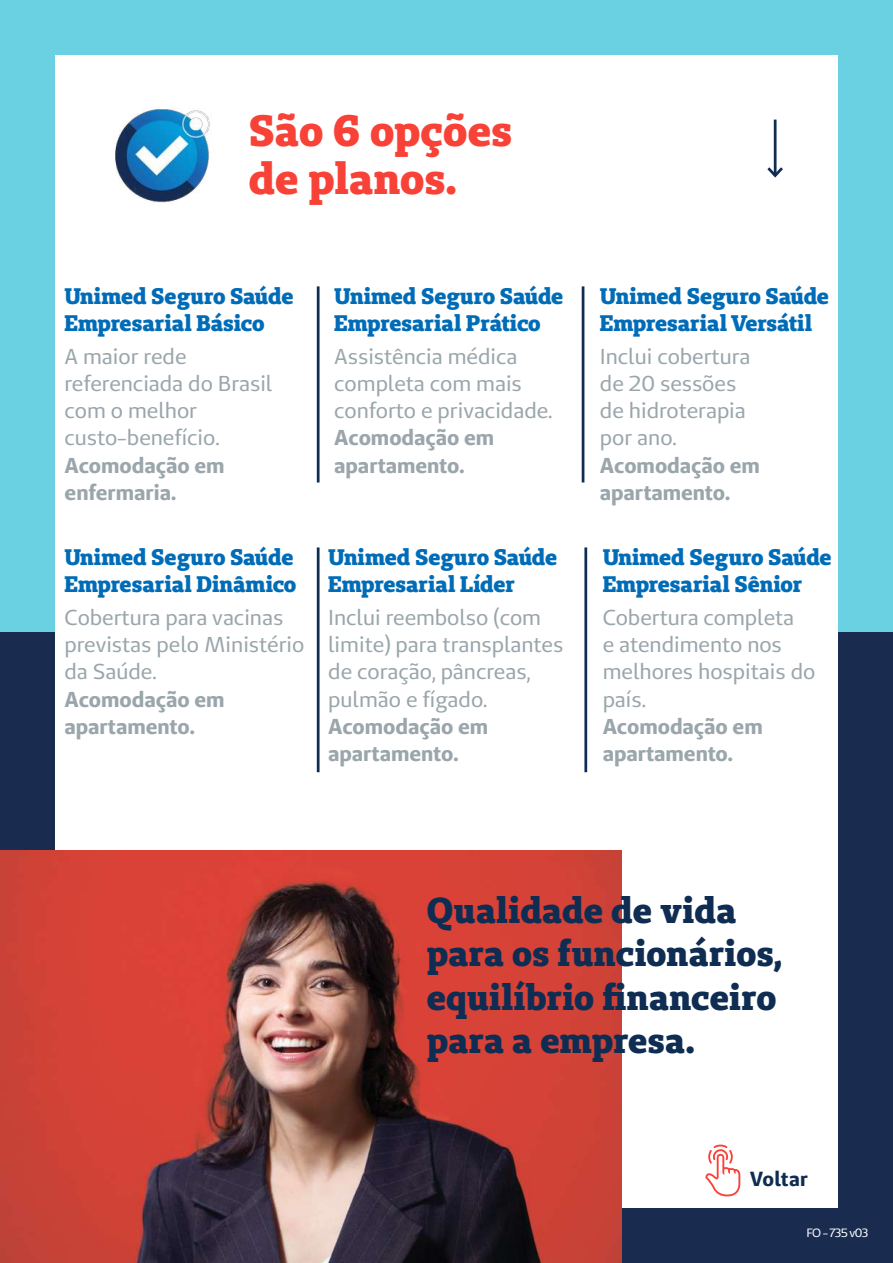
<style>
.page{position:relative;width:893px;height:1263px;background:#fff}
.page>*{position:absolute;margin:0;border:0;box-sizing:border-box;transform-origin:0 0}
.t1{font:800 43.8px/48.2px "Unimed Slab";color:#f94237}
.t2{font:800 36px/43.2px "Unimed Slab";letter-spacing:.005em;color:#0f2d52}
.t3{font:800 22.5px/27px "Unimed Slab";letter-spacing:-.005em;color:#006cb7}
.t4{font:21.6px/27px "Unimed Sans";color:#9aa6ab}
.t5{font:700 21.6px/27px "Unimed Sans";color:#9aa6ab}
.t6{font:700 20.4px "Unimed Sans";letter-spacing:.005em;color:#0f2d52}
.t7{font:12px "Unimed Sans";letter-spacing:-.055em;color:#fff}
</style>
<div class="page">
<hr style="left:317px;top:286px;width:3px;height:196px;background:#0f2d52">
<hr style="left:582px;top:286px;width:2px;height:196px;background:#0f2d52">
<hr style="left:317px;top:547px;width:3px;height:225px;background:#0f2d52">
<hr style="left:584px;top:547px;width:3px;height:225px;background:#0f2d52">
<hr style="left:774px;top:120px;width:2px;height:56px;background:#0f2d52">
<svg style="left:767px;top:164px;width:16px;height:14px"></svg>
<div style="left:0;top:0;width:893px;height:54px;background:#6ad1e3"></div>
<div style="left:0;top:1209px;width:893px;height:54px;background:#192c50"></div>
<div style="left:0;top:0;width:54px;height:1263px;background:#192c50"></div>
<div style="left:0;top:0;width:54px;height:631px;background:#6ad1e3"></div>
<div style="left:839px;top:0;width:54px;height:1263px;background:#192c50"></div>
<div style="left:839px;top:0;width:54px;height:631px;background:#6ad1e3"></div>
<img style="left:115px;top:109px;width:96px;height:94px">
<img style="left:1px;top:850px;width:620px;height:413px">
<svg style="left:705px;top:1144px;width:35px;height:52px"></svg>
<h1 class="t1" style="left:249px;top:105px;width:265px">São 6 opções de planos.</h1>
<p class="t3" style="left:65px;top:282px;width:230px">Unimed Seguro Saúde<br>Empresarial Básico</p>
<p class="t4" style="left:65px;top:343px;width:209px">A maior rede referenciada do Brasil com o melhor custo-benefício.</p>
<p class="t5" style="left:65px;top:451px;width:162px">Acomodação em enfermaria.</p>
<p class="t3" style="left:65px;top:543px;width:233px">Unimed Seguro Saúde<br>Empresarial Dinâmico</p>
<p class="t4" style="left:65px;top:604px;width:241px">Cobertura para vacinas previstas pelo Ministério da Saúde.</p>
<p class="t5" style="left:65px;top:685px;width:162px">Acomodação em apartamento.</p>
<p class="t3" style="left:334px;top:282px;width:230px">Unimed Seguro Saúde<br>Empresarial Prático</p>
<p class="t4" style="left:334px;top:343px;width:220px">Assistência médica completa com mais conforto e privacidade.</p>
<p class="t5" style="left:334px;top:424px;width:162px">Acomodação em apartamento.</p>
<p class="t3" style="left:328px;top:543px;width:230px">Unimed Seguro Saúde<br>Empresarial Líder</p>
<p class="t4" style="left:328px;top:604px;width:237px">Inclui reembolso (com limite) para transplantes de coração, pâncreas, pulmão e fígado.</p>
<p class="t5" style="left:328px;top:712px;width:162px">Acomodação em apartamento.</p>
<p class="t3" style="left:600px;top:282px;width:230px">Unimed Seguro Saúde<br>Empresarial Versátil</p>
<p class="t4" style="left:600px;top:343px;width:152px">Inclui cobertura de 20 sessões de hidroterapia por ano.</p>
<p class="t5" style="left:600px;top:451px;width:162px">Acomodação em apartamento.</p>
<p class="t3" style="left:603px;top:543px;width:230px">Unimed Seguro Saúde<br>Empresarial Sênior</p>
<p class="t4" style="left:603px;top:604px;width:214px">Cobertura completa<br>e atendimento nos melhores hospitais do país.</p>
<p class="t5" style="left:603px;top:712px;width:162px">Acomodação em apartamento.</p>
<h2 class="t2" style="left:427px;top:888px;width:357px">Qualidade de vida para os funcionários, equilíbrio financeiro para a empresa.</h2>
<p class="t6" style="left:750px;top:1165px;width:60px">Voltar</p>
<p class="t7" style="left:806px;top:1225px;width:63px">FO - 735 v03</p>
</div>
